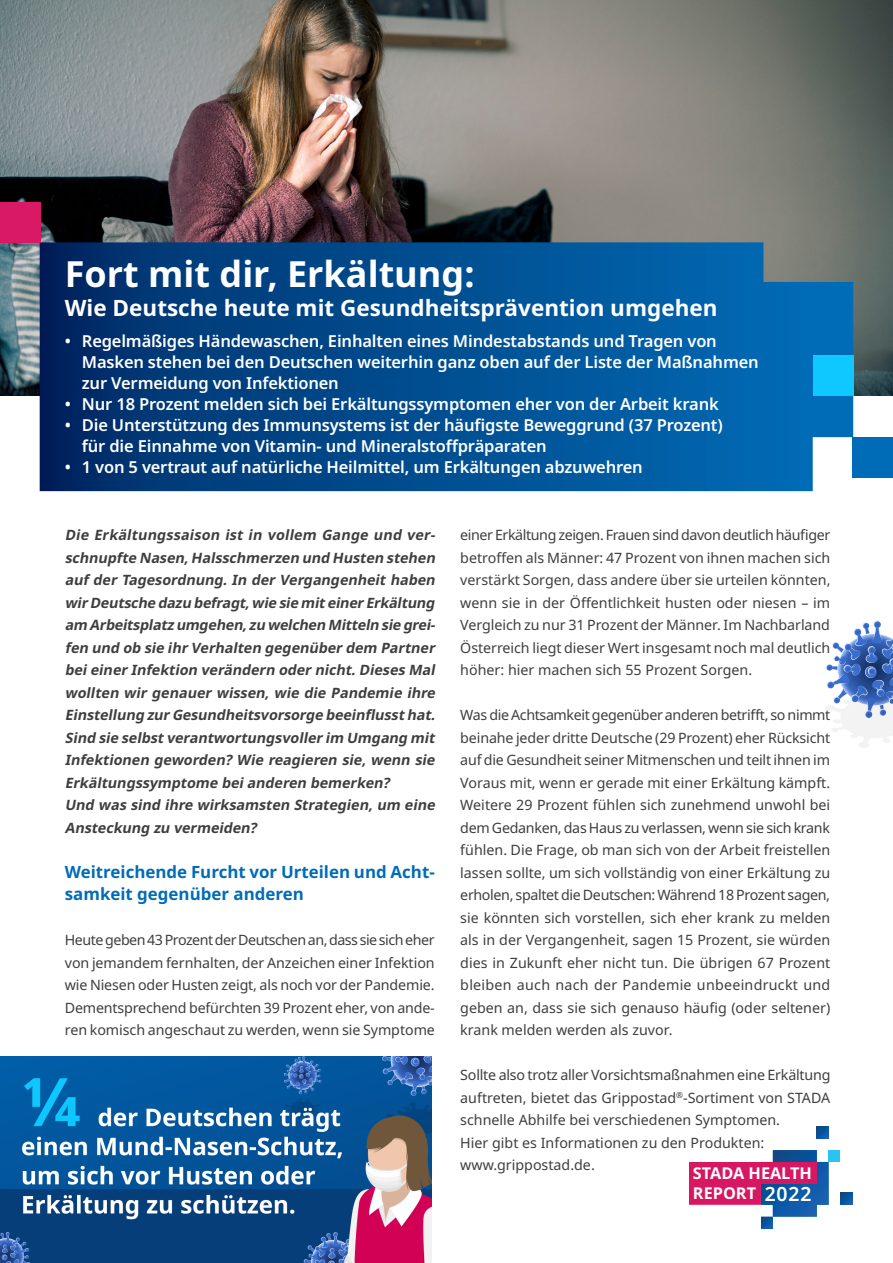
<style>
.page{position:relative;width:893px;height:1263px;background:#fff}
.page>*{position:absolute;margin:0;border:0;box-sizing:border-box;transform-origin:0 0}
.t1{font:700 36px "Noto Sans";color:#fff}
.t2{font:700 22.5px "Noto Sans";color:#fff}
.t3{font:600 19.65px "Noto Sans";color:#fff}
.Fließtext{font:700 16.8px/22.5px "Noto Sans";color:#006cb7}
.t4{font:600 16.5px/21px "Noto Sans";letter-spacing:-.01em;color:#fff}
.t5{font:700 16.2px/19.8px "Noto Sans";color:#fff}
.Fließtext-2{font:14.25px/22.5px "Noto Sans";color:#3e3e3f;text-align:justify}
.Fließtext-3{font:italic 700 14.25px/22.5px "Noto Sans";color:#3e3e3f;text-align:justify}
</style>
<div class="page">
<img style="left:0;top:0;width:893px;height:396px">
<img style="left:0;top:1056px;width:432px;height:207px">
<svg style="left:825px;top:620px;width:68px;height:128px"></svg>
<svg style="left:40px;top:242px;width:813px;height:249px;background:#054f90"></svg>
<div style="left:828px;top:1150px;width:12px;height:12px;background:#29c4f3"></div>
<svg style="left:689px;top:1150px;width:140px;height:78px"></svg>
<div style="left:689px;top:1162px;width:128px;height:21px;background:#d71762"></div>
<svg style="left:817px;top:1126px;width:11px;height:12px"></svg>
<svg style="left:840px;top:1193px;width:12px;height:12px"></svg>
<div style="left:853px;top:437px;width:40px;height:40px;background:#006cb7"></div>
<div style="left:813px;top:356px;width:40px;height:40px;background:#0fc8ff"></div>
<div style="left:0;top:202px;width:40px;height:40px;background:#d91866"></div>
<p class="t1" style="left:65px;top:249px;width:411px">Fort mit dir, Erkältung:</p>
<p class="t2" style="left:65px;top:292px;width:654px">Wie Deutsche heute mit Gesundheitsprävention umgehen</p>
<p class="t4" style="left:82px;top:330px;width:678px;text-indent:-17px">• Regelmäßiges Händewaschen, Einhalten eines Mindestabstands und Tragen von<br>Masken stehen bei den Deutschen weiterhin ganz oben auf der Liste der Maßnahmen zur Vermeidung von Infektionen</p>
<p class="t4" style="left:65px;top:393px;width:655px">• Nur 18 Prozent melden sich bei Erkältungssymptomen eher von der Arbeit krank</p>
<p class="t4" style="left:82px;top:414px;width:642px;text-indent:-17px">• Die Unterstützung des Immunsystems ist der häufigste Beweggrund (37 Prozent) für die Einnahme von Vitamin- und Mineralstoffpräparaten</p>
<p class="t4" style="left:65px;top:456px;width:579px">• 1 von 5 vertraut auf natürliche Heilmittel, um Erkältungen abzuwehren</p>
<p class="Fließtext-3" style="left:65px;top:524px;width:375px">Die Erkältungssaison ist in vollem Gange und ver&shy;schnupfte Nasen,Halsschmerzen und Husten stehen auf der Tagesordnung. In der Vergangenheit haben wirDeutsche dazu befragt,wie sie miteinerErkältung am Arbeitsplatzumgehen,zu welchen Mitteln sie grei&shy;fen und ob sie ihrVerhalten gegenüberdem Partner beieinerInfektion verändern odernicht.Dieses Mal wollten wir genauer wissen, wie die Pandemie ihre Einstellung zurGesundheitsvorsorge beeinflussthat.<br>Sind sie selbstverantwortungsvollerim Umgang mit Infektionen geworden? Wie reagieren sie, wenn sie Erkältungssymptome beianderen bemerken?</p>
<p class="Fließtext-3" style="left:65px;top:794px;width:375px">Und was sind ihre wirksamsten Strategien,um eine<br>Ansteckung zu vermeiden?</p>
<p class="Fließtext" style="left:65px;top:861px;width:371px">Weitreichende Furcht vor Urteilen und Acht&shy;samkeit gegenüber anderen</p>
<p class="Fließtext-2" style="left:65px;top:929px;width:372px">Heute geben 43 Prozent der Deutschen an, dass sie sich eher von jemandem fernhalten, der Anzeichen einer Infektion wie Niesen oder Husten zeigt, als noch vor der Pandemie.<br>Dementsprechend befürchten 39 Prozent eher, von ande&shy;ren komisch angeschaut zu werden, wenn sie Symptome</p>
<p class="Fließtext-2" style="left:460px;top:524px;width:372px">einer Erkältung zeigen. Frauen sind davon deutlich häufiger betroffen als Männer: 47 Prozent von ihnen machen sich verstärkt Sorgen, dass andere über sie urteilen könnten, wenn sie in der Öffentlichkeit husten oder niesen – im Vergleich zu nur 31 Prozent der Männer. Im Nachbarland Österreich liegt dieser Wert insgesamt noch mal deutlich höher: hier machen sich 55 Prozent Sorgen.</p>
<p class="Fließtext-2" style="left:460px;top:704px;width:372px">Was die Achtsamkeit gegenüber anderen betrifft, so nimmt beinahe jeder dritte Deutsche (29 Prozent) eher Rücksicht auf die Gesundheit seiner Mitmenschen und teilt ihnen im Voraus mit, wenn er gerade mit einer Erkältung kämpft.<br>Weitere 29 Prozent fühlen sich zunehmend unwohl bei dem Gedanken, das Haus zu verlassen, wenn sie sich krank fühlen. Die Frage, ob man sich von der Arbeit freistellen lassen sollte, um sich vollständig von einer Erkältung zu erholen, spaltet die Deutschen: Während 18 Prozent sagen, sie könnten sich vorstellen, sich eher krank zu melden als in der Vergangenheit, sagen 15 Prozent, sie würden dies in Zukunft eher nicht tun. Die übrigen 67 Prozent bleiben auch nach der Pandemie unbeeindruckt und geben an, dass sie sich genauso häufig (oder seltener) krank melden werden als zuvor.</p>
<p class="Fließtext-2" style="left:460px;top:1064px;width:372px">Sollte also trotz aller Vorsichtsmaßnahmen eine Erkältung auftreten, bietet das Grippostad<sup>®</sup>-Sortiment von STADA schnelle Abhilfe bei verschiedenen Symptomen.</p>
<p class="Fließtext-2" style="left:460px;top:1131px;width:305px">Hier gibt es Informationen zu den Produkten:</p>
<p class="Fließtext-2" style="left:460px;top:1154px;width:136px">www.grippostad.de.</p>
<p class="t5" style="left:693px;top:1165px;width:121px">STADA HEALTH<br>REPORT</p>
<p class="t3" style="left:765px;top:1181px;width:48px">2022</p>
</div>
